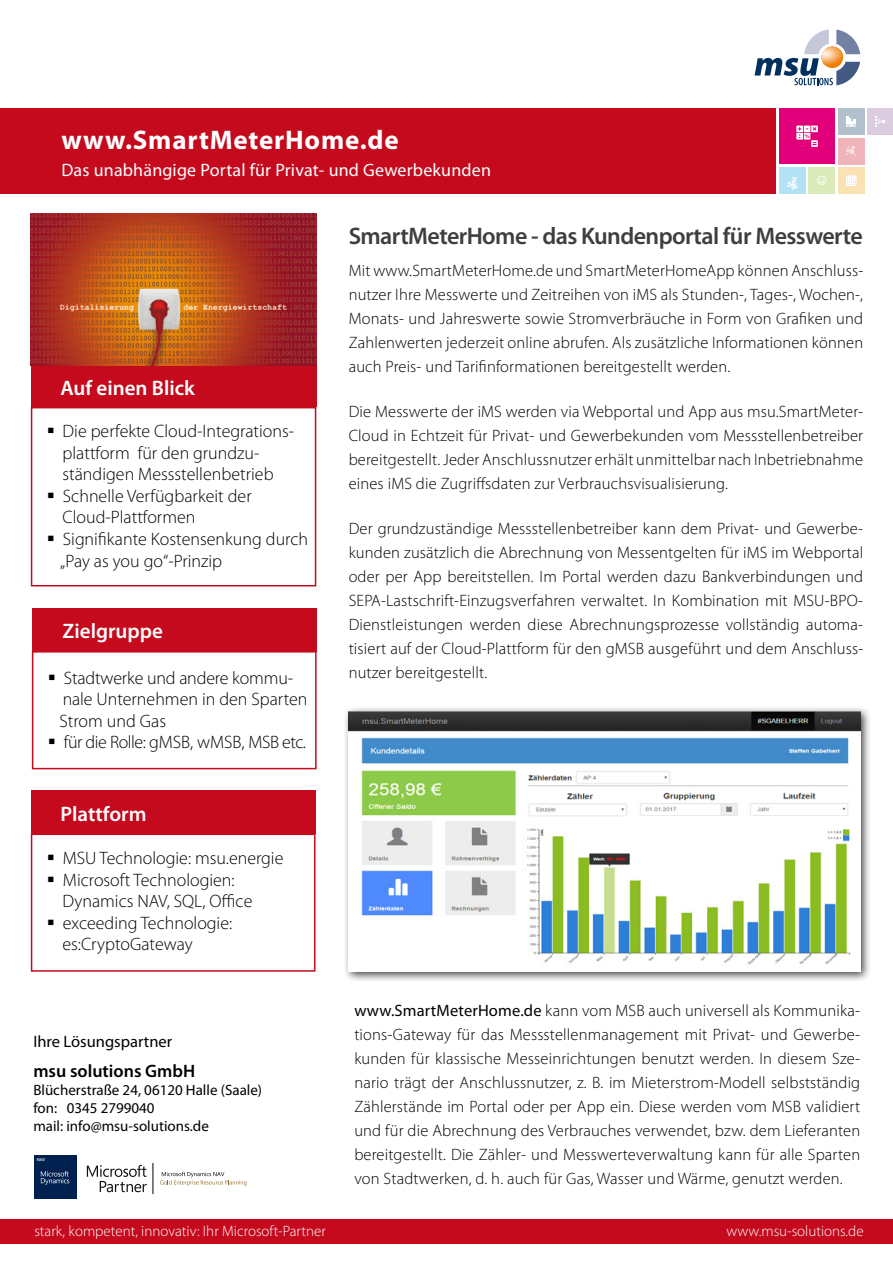
<style>
.page{position:relative;width:893px;height:1263px;background:#fff}
.page>*{position:absolute;margin:0;border:0;box-sizing:border-box;transform-origin:0 0}
.t1{font:700 27px "Myriad Pro";letter-spacing:.03em;color:#fff}
.t2{font:600 24px "Myriad Pro";letter-spacing:-.025em;color:#3e3d40}
.t3{font:600 21px "Myriad Pro";color:#fff}
.t4{font:300 18px/21.6px "Myriad Pro";color:#000}
.t5{font:18px "Myriad Pro";letter-spacing:.01em;color:#fff}
.t6{font:600 18px "Myriad Pro";color:#000}
.t7{font:300 16.5px/24px "Myriad Pro";letter-spacing:.01em;color:#000;text-align:justify}
.t8{font:16.5px "Myriad Pro";color:#000}
.t9{font:15px/18px "Myriad Pro";color:#000}
.t10{font:300 15px "Myriad Pro";color:#fff}
.t11{font:600 4.05px "Segoe Pro";color:#fff}
.s1{font-weight:400}
</style>
<div class="page">
<div style="left:0;top:108px;width:776px;height:85px;background:#c50a1d"></div>
<div style="left:0;top:1219px;width:893px;height:25px;background:#c50a1d"></div>
<svg style="left:755px;top:29px;width:105px;height:56px"></svg>
<div style="left:32px;top:608px;width:285px;height:43px;background:#c50a1d"></div>
<div style="left:32px;top:651px;width:285px;height:118px;border:2px solid #c50a1d"></div>
<div style="left:31px;top:790px;width:284px;height:43px;background:#c50a1d"></div>
<div style="left:31px;top:833px;width:284px;height:139px;border:2px solid #c50a1d"></div>
<div style="left:31px;top:365px;width:285px;height:42px;background:#c50a1d"></div>
<div style="left:31px;top:407px;width:285px;height:179px;border:2px solid #c50a1d"></div>
<div style="left:34px;top:1155px;width:43px;height:43px;background:#002050"></div>
<svg style="left:41px;top:1171px;width:28px;height:14px"></svg>
<svg style="left:87px;top:1165px;width:60px;height:27px"></svg>
<hr style="left:153px;top:1163px;width:1px;height:31px;background:#000">
<svg style="left:160px;top:1172px;width:86px;height:14px"></svg>
<div style="left:809px;top:167px;width:26px;height:26px;background:#dbeab9"></div>
<svg style="left:817px;top:176px;width:9px;height:9px"></svg>
<div style="left:838px;top:167px;width:26px;height:26px;background:#fbe2b3"></div>
<svg style="left:846px;top:175px;width:10px;height:11px"></svg>
<div style="left:779px;top:108px;width:56px;height:56px;background:#e2007a"></div>
<svg style="left:796px;top:126px;width:22px;height:21px"></svg>
<div style="left:867px;top:108px;width:26px;height:27px;background:#dbcce0"></div>
<svg style="left:875px;top:117px;width:10px;height:10px"></svg>
<div style="left:838px;top:138px;width:26px;height:26px;background:#f0b5bb"></div>
<svg style="left:846px;top:146px;width:10px;height:10px"></svg>
<div style="left:838px;top:108px;width:26px;height:27px;background:#b3c1ce"></div>
<svg style="left:846px;top:117px;width:10px;height:10px"></svg>
<div style="left:779px;top:167px;width:26px;height:26px;background:#b3e2f5"></div>
<svg style="left:787px;top:177px;width:10px;height:13px"></svg>
<img style="left:31px;top:214px;width:285px;height:151px">
<div style="left:343px;top:705px;width:529px;height:278px;background:#000;opacity:.75"></div>
<img style="left:349px;top:711px;width:511px;height:260px">
<h1 class="t1" style="left:61px;top:122px;width:339px">www.SmartMeterHome.de</h1>
<p class="t5" style="left:61px;top:159px;width:431px">Das unabhängige Portal für Privat- und Gewerbekunden</p>
<p class="t3" style="left:60px;top:375px;width:136px">Auf einen Blick</p>
<p class="t4" style="left:60px;top:420px;width:249px">Die perfekte Cloud-Integrations&shy;plattform für den grundzu&shy;ständigen Messstellenbetrieb<br>Schnelle Verfügbarkeit der<br>Cloud-Plattformen<br>Signifikante Kostensenkung durch „Pay as you go“-Prinzip</p>
<p class="t3" style="left:63px;top:618px;width:102px">Zielgruppe</p>
<p class="t4" style="left:60px;top:667px;width:249px">Stadtwerke und andere kommu‑ nale Unternehmen in den Sparten<br>Strom und Gas<br>für die Rolle: gMSB, wMSB, MSB etc.</p>
<p class="t3" style="left:61px;top:800px;width:87px">Plattform</p>
<p class="t4" style="left:62px;top:847px;width:222px">MSU Technologie: msu.energie<br>Microsoft Technologien:<br>Dynamics NAV, SQL, Office exceeding Technologie: es:CryptoGateway</p>
<p class="t8" style="left:33px;top:1032px;width:140px">Ihre Lösungspartner</p>
<p class="t6" style="left:33px;top:1060px;width:163px">msu solutions GmbH</p>
<p class="t9" style="left:33px;top:1081px;width:230px">Blücherstraße 24, 06120 Halle (Saale) fon: 0345 2799040<br>mail: info@msu-solutions.de</p>
<p class="t11" style="left:37px;top:1157px;width:10px">NAV</p>
<h2 class="t2" style="left:349px;top:221px;width:516px">SmartMeterHome - das Kundenportal für Messwerte</h2>
<p class="t7" style="left:349px;top:258px;width:516px">Mit www.SmartMeterHome.de und SmartMeterHomeApp können Anschluss&shy;nutzer Ihre Messwerte und Zeitreihen von iMS als Stunden-, Tages-, Wochen-, Monats- und Jahreswerte sowie Stromverbräuche in Form von Grafiken und Zahlenwerten jederzeit online abrufen. Als zusätzliche Informationen können auch Preis- und Tarifinformationen bereitgestellt werden.</p>
<p class="t7" style="left:349px;top:399px;width:516px">Die Messwerte der iMS werden via Webportal und App aus msu.SmartMeter-Cloud in Echtzeit für Privat- und Gewerbekunden vom Messstellenbetreiber bereitgestellt. Jeder Anschlussnutzer erhält unmittelbar nach Inbetriebnahme eines iMS die Zugriffsdaten zur Verbrauchsvisualisierung.</p>
<p class="t7" style="left:349px;top:516px;width:516px">Der grundzuständige Messstellenbetreiber kann dem Privat- und Gewerbe&shy;kunden zusätzlich die Abrechnung von Messentgelten für iMS im Webportal oder per App bereitstellen. Im Portal werden dazu Bankverbindungen und SEPA-Lastschrift-Einzugsverfahren verwaltet. In Kombination mit MSU-BPO-Dienstleistungen werden diese Abrechnungsprozesse vollständig automa&shy;tisiert auf der Cloud-Plattform für den gMSB ausgeführt und dem Anschluss&shy;nutzer bereitgestellt.</p>
<p class="t7" style="left:354px;top:998px;width:507px"><span class="s1">www.SmartMeterHome.de</span> kann vom MSB auch universell als Kommunika&shy;tions-Gateway für das Messstellenmanagement mit Privat- und Gewerbe&shy;kunden für klassische Messeinrichtungen benutzt werden. In diesem Sze&shy;nario trägt der Anschlussnutzer, z. B. im Mieterstrom-Modell selbstständig Zählerstände im Portal oder per App ein. Diese werden vom MSB validiert und für die Abrechnung des Verbrauches verwendet, bzw. dem Lieferanten bereitgestellt. Die Zähler- und Messwerteverwaltung kann für alle Sparten von Stadtwerken, d. h. auch für Gas, Wasser und Wärme, genutzt werden.</p>
<p class="t10" style="left:34px;top:1222px;width:293px">stark, kompetent, innovativ: Ihr Microsoft-Partner</p>
<p class="t10" style="left:727px;top:1222px;width:139px">www.msu-solutions.de</p>
</div>
